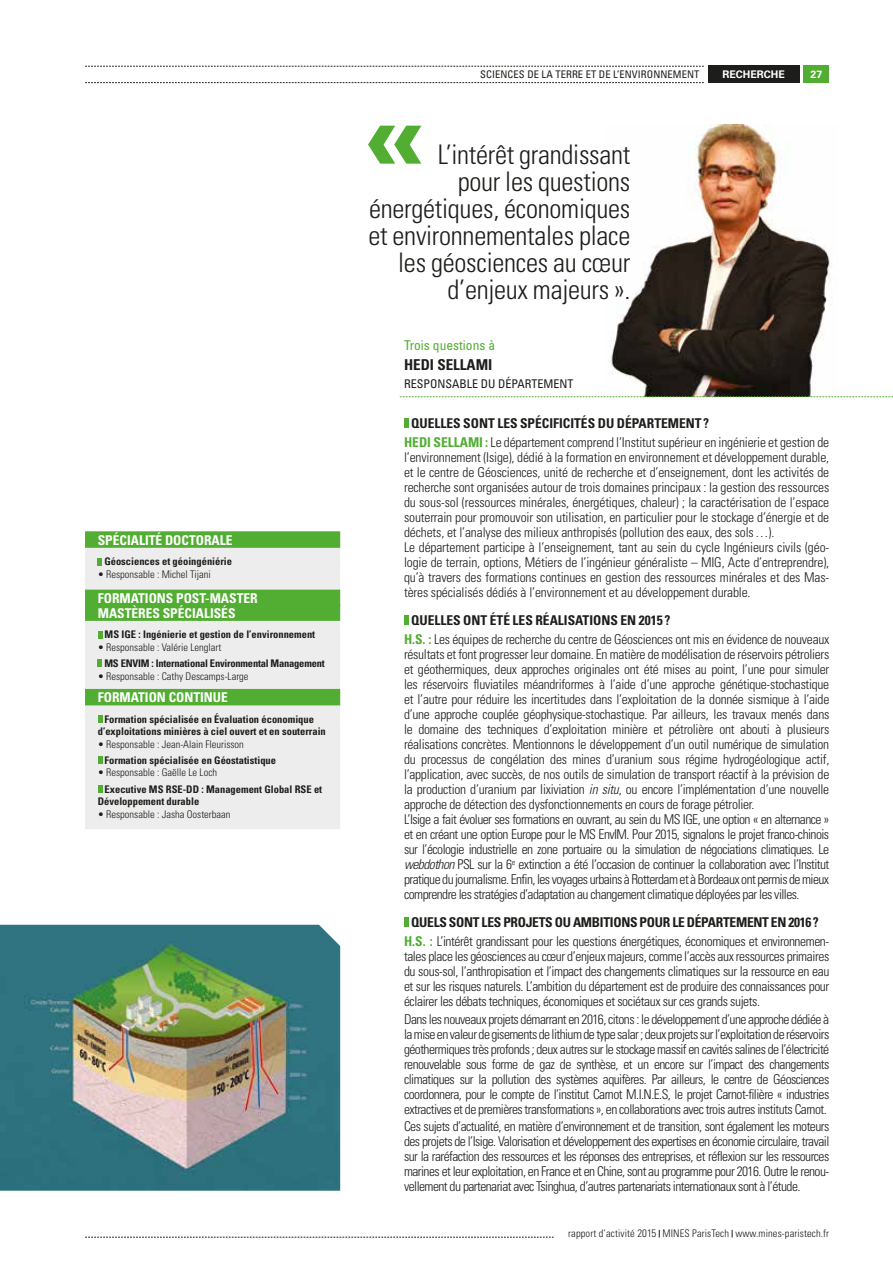
<style>
.page{position:relative;width:893px;height:1263px;background:#fff}
.page>*{position:absolute;margin:0;border:0;box-sizing:border-box;transform-origin:0 0}
.t1{font:900 97.5px "Univers LT Std";color:#52ae32}
.t2{font:300 condensed 27px/27px "Univers LT Std";letter-spacing:-.01em;color:#1d1d1b;text-align:right}
.t3{font:700 condensed 15px "Univers LT Std";color:#1d1d1b}
.t4{font:300 condensed 13.5px/15px "Univers LT Std";letter-spacing:-.02em;color:#1d1d1b}
.t5{font:700 condensed 13.5px/14.7px "Univers LT Std";color:#fff}
.t6{font:700 condensed 13.5px "Univers LT Std";color:#1d1d1b}
.t7{font:condensed 13.5px "Univers LT Std";color:#52ae32}
.t8{font:700 condensed 13.5px "Univers LT Std";color:#52ae32}
.t9{font:condensed 12px "Univers LT Std";color:#1d1d1b}
.t10{font:700 condensed 10.5px/12.3px "Univers LT Std";color:#1d1d1b;text-align:center}
.t11{font:300 condensed 10.5px "Univers LT Std";color:#1d1d1b}
.t12{font:700 condensed 10.5px "Univers LT Std";letter-spacing:-.02em;color:#1d1d1b}
.t13{font:condensed 10.5px "Univers LT Std";letter-spacing:.01em;color:#1d1d1b}
.t14{font:700 10.5px "Univers LT Std";color:#fff}
.s1{font-weight:700;color:#52ae32}
.s2{font-weight:700}
.s3{font-style:italic}
.s4{font-size:10.8px}
</style>
<div class="page">
<div style="left:85px;top:548px;width:255px;height:281px;background:#ededed"></div>
<img style="left:610px;top:125px;width:222px;height:271px">
<div style="left:804px;top:66px;width:25px;height:17px;background:#52ae32"></div>
<div style="left:708px;top:66px;width:91px;height:17px;background:#1d1d1b"></div>
<svg style="left:85px;top:82px;width:619px;height:1px"></svg>
<svg style="left:85px;top:66px;width:619px;height:1px"></svg>
<svg style="left:85px;top:1237px;width:469px;height:1px"></svg>
<div style="left:404px;top:418px;width:5px;height:10px;background:#52ae32"></div>
<div style="left:404px;top:615px;width:5px;height:10px;background:#52ae32"></div>
<div style="left:404px;top:917px;width:5px;height:10px;background:#52ae32"></div>
<svg style="left:400px;top:396px;width:493px;height:1px"></svg>
<div style="left:85px;top:590px;width:255px;height:16px;background:#52ae32"></div>
<div style="left:85px;top:604px;width:255px;height:17px;background:#52ae32"></div>
<svg style="left:98px;top:631px;width:4px;height:7px"></svg>
<svg style="left:98px;top:660px;width:4px;height:7px"></svg>
<div style="left:85px;top:689px;width:255px;height:16px;background:#52ae32"></div>
<svg style="left:98px;top:715px;width:4px;height:8px"></svg>
<svg style="left:98px;top:756px;width:4px;height:8px"></svg>
<svg style="left:98px;top:785px;width:4px;height:8px"></svg>
<div style="left:85px;top:531px;width:255px;height:17px;background:#52ae32"></div>
<svg style="left:98px;top:558px;width:4px;height:7px"></svg>
<img style="left:0;top:925px;width:340px;height:266px">
<p class="t5" style="left:98px;top:532px;width:136px">spécialité doctorale</p>
<p class="t10" style="left:104px;top:555px;width:129px">Géosciences et géoingéniérie</p>
<p class="t11" style="left:98px;top:568px;width:114px">• Responsable : Michel Tijani</p>
<p class="t5" style="left:98px;top:591px;width:161px">formations post-master<br>Mastères spécialisés</p>
<p class="t10" style="left:105px;top:628px;width:212px">MS IGE : Ingénierie et gestion de l’environnement</p>
<p class="t11" style="left:98px;top:641px;width:125px">• Responsable : Valérie Lenglart</p>
<p class="t10" style="left:104px;top:657px;width:23px">MS ENVIM</p>
<p class="t12" style="left:151px;top:657px;width:175px">: International Environmental Management</p>
<p class="t11" style="left:98px;top:669px;width:152px">• Responsable : Cathy Descamps-Large</p>
<p class="t5" style="left:98px;top:690px;width:132px">Formation continue</p>
<p class="t10" style="left:98px;top:713px;width:230px">Formation spécialisée en évaluation économique d’exploitations minières à ciel ouvert et en souterrain</p>
<p class="t11" style="left:98px;top:737px;width:148px">• Responsable : Jean-Alain Fleurisson</p>
<p class="t10" style="left:105px;top:754px;width:173px">Formation spécialisée en Géostatistique</p>
<p class="t11" style="left:98px;top:766px;width:121px">• Responsable : Gaëlle Le Loch</p>
<p class="t10" style="left:105px;top:783px;width:197px">Executive MS RSE-DD : Management Global RSE</p>
<p class="t10" style="left:314px;top:783px;width:10px">et</p>
<p class="t10" style="left:98px;top:795px;width:103px">Développement durable</p>
<p class="t11" style="left:98px;top:807px;width:134px">• Responsable : Jasha Oosterbaan</p>
<p class="t13" style="left:480px;top:68px;width:221px">SCIENCES DE LA TERRE ET DE L’ENVIRONNEMENT</p>
<p class="t14" style="left:722px;top:68px;width:64px">RECHERCHE</p>
<p class="t14" style="left:810px;top:68px;width:13px">27</p>
<h1 class="t1" style="left:362px;top:73px;width:67px">«</h1>
<h2 class="t2" style="left:368px;top:141px;width:263px">L’intérêt grandissant<br>pour les questions énergétiques, économiques et environnementales place les géosciences au cœur d’enjeux majeurs ».</h2>
<p class="t7" style="left:404px;top:337px;width:93px">TROIS QUESTIONS À</p>
<p class="t3" style="left:404px;top:356px;width:90px">hedi sellami</p>
<p class="t9" style="left:404px;top:376px;width:168px">RESPONSABLE DU DÉPARTEMENT</p>
<p class="t6" style="left:411px;top:415px;width:300px">Quelles sont les spécificités du département?</p>
<p class="t8" style="left:404px;top:434px;width:38px">HEDISELLAMI</p>
<p class="t4" style="left:404px;top:435px;width:427px;text-indent:81px"><span class="s1">:</span> Le département comprend l’Institut supérieur en ingénierie et gestion de l’environnement (Isige), dédié à la formation en environnement et développement durable, et le centre de Géosciences, unité de recherche et d’enseignement, dont les activités de recherche sont organisées autour de trois domaines principaux : la gestion des ressources du sous-sol (ressources minérales, énergétiques, chaleur) ; la caractérisation de l’espace souterrain pour promouvoir son utilisation, en particulier pour le stockage d’énergie et de déchets, et l’analyse des milieux anthropisés (pollution des eaux, des sols…).<br>Le département participe à l’enseignement, tant au sein du cycle Ingénieurs civils (géo&shy;logie de terrain, options, Métiers de l’ingénieur généraliste – MIG, Acte d’entreprendre), qu’à travers des formations continues en gestion des ressources minérales et des Mas&shy;tères spécialisés dédiés à l’environnement et au développement durable.</p>
<p class="t4" style="left:404px;top:611px;width:427px;line-height:19.2px;text-indent:7px"><span class="s2">Quelles ont été les réalisations en 2015 ?<br></span><span class="s1">H.S. :</span> Les équipes de recherche du centre de Géosciences ont mis en évidence de nouveaux</p>
<p class="t4" style="left:404px;top:647px;width:427px">résultats et font progresser leur domaine. En matière de modélisation de réservoirs pétroliers et géothermiques, deux approches originales ont été mises au point, l’une pour simuler les réservoirs fluviatiles méandriformes à l’aide d’une approche génétique-stochastique et l’autre pour réduire les incertitudes dans l’exploitation de la donnée sismique à l’aide d’une approche couplée géophysique-stochastique. Par ailleurs, les travaux menés dans le domaine des techniques d’exploitation minière et pétrolière ont abouti à plusieurs réalisations concrètes. Mentionnons le développement d’un outil numérique de simulation du processus de congélation des mines d’uranium sous régime hydrogéologique actif, l’application, avec succès, de nos outils de simulation de transport réactif à la prévision de la production d’uranium par lixiviation <span class="s3">in situ</span>, ou encore l’implémentation d’une nouvelle approche de détection des dysfonctionnements en cours de forage pétrolier.<br>L’Isige a fait évoluer ses formations en ouvrant, au sein du MS IGE, une option « en alternance » et en créant une option Europe pour le MS EnvIM. Pour 2015, signalons le projet franco-chinois sur l’écologie industrielle en zone portuaire ou la simulation de négociations climatiques. Le <span class="s3">webdothon</span> PSL sur la 6<sup>e</sup> extinction a été l’occasion de continuer la collaboration avec l’Institut pratique du journalisme. Enfin, les voyages urbains à Rotterdam et à Bordeaux ont permis de mieux comprendre les stratégies d’adaptation au changement climatique déployées par les villes.</p>
<p class="t4" style="left:404px;top:913px;width:427px;line-height:19.2px;text-align:center"><span class="s2">Quels sont les projets ou ambitions pour le département en 2016?<br></span><span class="s1">H .S. :</span> L’intérêt grandissant pour les questions énergétiques, économiques et environnemen-</p>
<p class="t4" style="left:404px;top:949px;width:427px;text-align:justify">tales place les géosciences au cœur d’enjeux majeurs, comme l’accès aux ressources primaires du sous-sol, l’anthropisation et l’impact des changements climatiques sur la ressource en eau et sur les risques naturels. L’ambition du département est de produire des connaissances pour éclairer les débats techniques, économiques et sociétaux sur ces grands sujets.</p>
<p class="t4" style="left:404px;top:1011px;width:427px;text-align:justify">Dans les nouveaux projets démarrant en 2016, citons : le développement d’une approche dédiée à la mise en valeur de gisements de lithium de type salar ; deux projets sur l’exploitation de réservoirs géothermiques très profonds ; deux autres sur le stockage massif en cavités salines de l’électricité renouvelable sous forme de gaz de synthèse, et un encore sur l’impact des changements climatiques sur la pollution des systèmes aquifères. Par ailleurs, le centre de Géosciences coordonnera, pour le compte de l’institut Carnot M.I.N.E.S, le projet Carnot-filière « industries extractives et de premières transformations », en collaborations avec trois autres instituts Carnot.</p>
<p class="t4" style="left:404px;top:1118px;width:427px;text-align:justify">Ces sujets d’actualité, en matière d’environnement et de transition, sont également les moteurs des projets de l’Isige. Valorisation et développement des expertises en économie circulaire, travail sur la raréfaction des ressources et les réponses des entreprises, et réflexion sur les ressources marines et leur exploitation, en France et en Chine, sont au programme pour 2016. Outre le renou&shy;vellement du partenariat avec Tsinghua, d’autres partenariats internationaux sont à l’étude.</p>
<p class="t11" style="left:568px;top:1227px;width:262px">rapport d’activité <span class="s4">2015</span> MINES ParisTech www.mines-paristech.fr</p>
</div>
